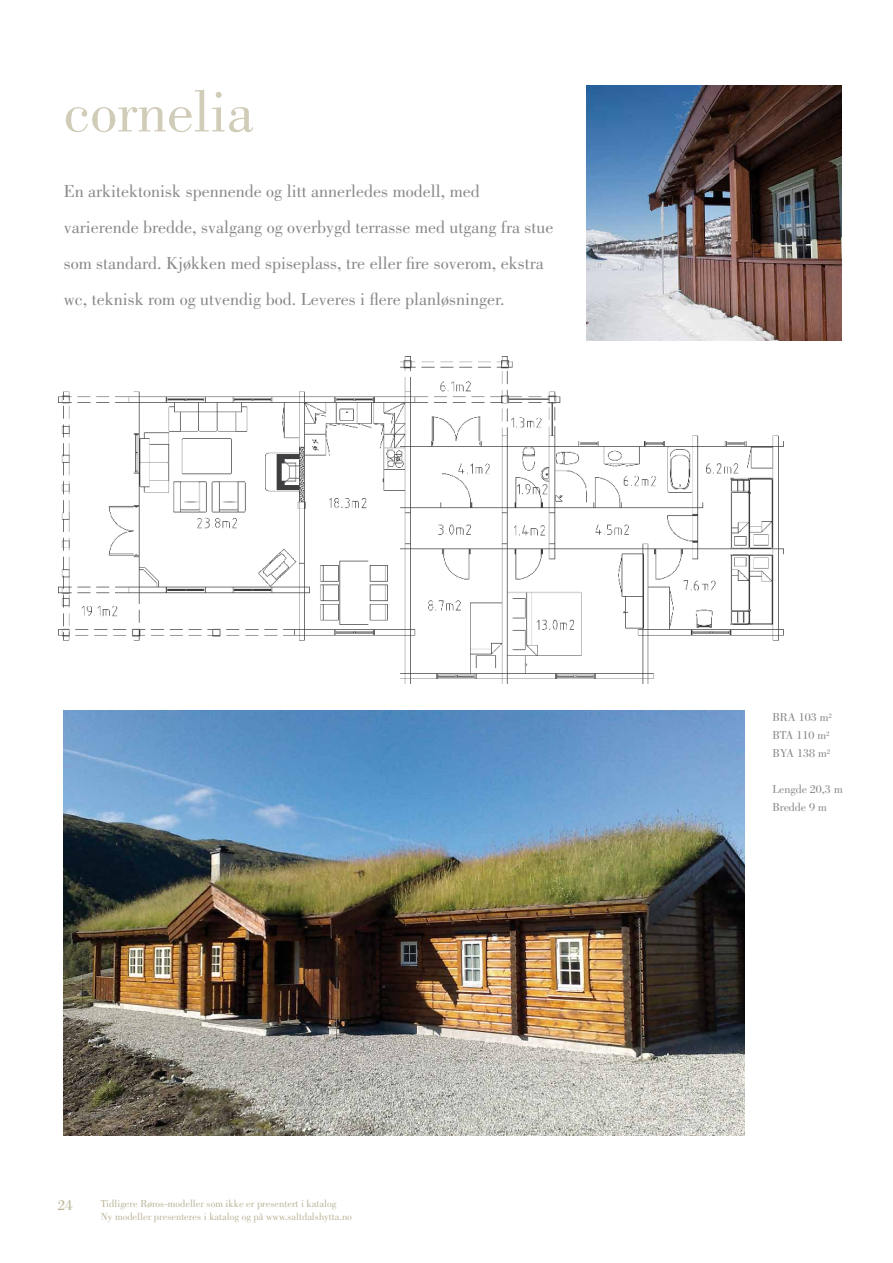
<style>
.page{position:relative;width:893px;height:1263px;background:#fff}
.page>*{position:absolute;margin:0;border:0;box-sizing:border-box;transform-origin:0 0}
.t1{font:60px "Bodoni";color:#d1ccb8}
.t2{font:18px/36px "Bodoni";color:#87888a}
.t3{font:15px "Bodoni";color:#bab498}
.t4{font:12px/18px "Bodoni";color:#87888a}
.t5{font:10.5px/13.5px "Bodoni";color:#bab498}
</style>
<div class="page">
<img style="left:59px;top:356px;width:724px;height:327px">
<img style="left:64px;top:710px;width:680px;height:425px">
<img style="left:587px;top:85px;width:255px;height:255px">
<h1 class="t1" style="left:64px;top:78px;width:191px">cornelia</h1>
<p class="t2" style="left:64px;top:173px;width:491px">En arkitektonisk spennende og litt annerledes modell, med varierende bredde, svalgang og overbygd terrasse med utgang fra stue som standard. Kjøkken med spiseplass, tre eller fire soverom, ekstra wc, teknisk rom og utvendig bod. Leveres i flere planløsninger.</p>
<p class="t3" style="left:58px;top:1197px;width:17px">24</p>
<p class="t5" style="left:101px;top:1196px;width:253px">Tidligere Røros-modeller som ikke er presentert i katalog<br>Ny modeller presenteres i katalog og på www.saltdalshytta.no</p>
<p class="t4" style="left:772px;top:708px;width:61px">BRA 103 m<sup>2<br></sup>BTA 110 m<sup>2<br></sup>BYA 138 m<sup>2</sup></p>
<p class="t4" style="left:772px;top:780px;width:72px">Lengde 20,3 m<br>Bredde 9 m</p>
</div>
